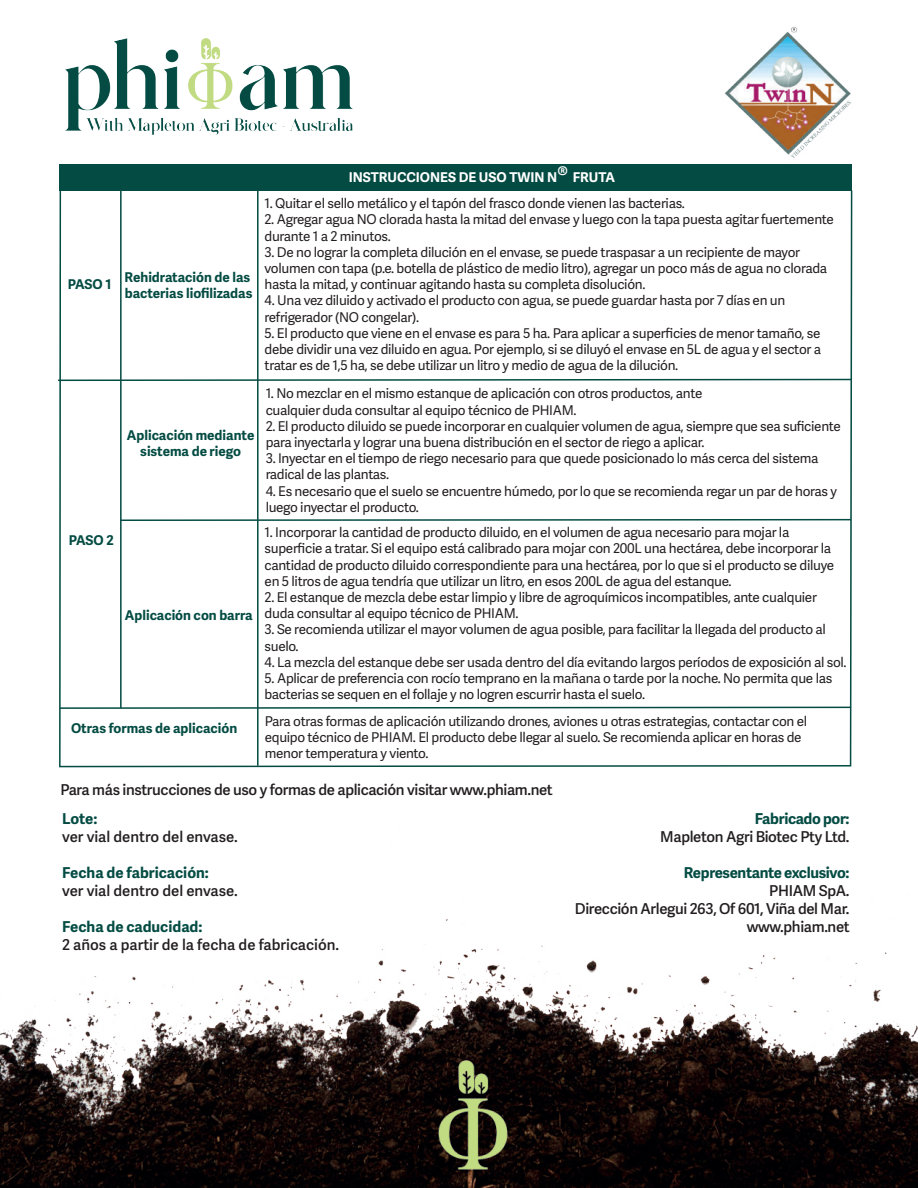
<style>
.page{position:relative;width:918px;height:1188px;background:#fff}
.page>*{position:absolute;margin:0;border:0;box-sizing:border-box;transform-origin:0 0}
.t1{font:600 15px/18px "Adelle Sans Devanagari";letter-spacing:-.025em;color:#231f20;text-align:right}
.t2{font:600 15px "Adelle Sans Devanagari";color:#231f20}
.t3{font:700 15px "Adelle Sans Devanagari";letter-spacing:-.02em;color:#044c43}
.t4{font:700 15px "Adelle Sans Devanagari";color:#044c43}
.t5{font:13.5px/16.2px "Adelle Sans Devanagari";letter-spacing:-.025em;color:#231f20}
.t6{font:700 13.5px/16.2px "Adelle Sans Devanagari";color:#044c43}
.t7{font:700 13.5px "Adelle Sans Devanagari";color:#fff}
.s1{font-size:24px}
</style>
<div class="page">
<img style="left:0;top:919px;width:918px;height:269px">
<div style="left:570px;top:794px;width:292px;height:156px;background:#fff"></div>
<div style="left:52px;top:806px;width:291px;height:170px;background:#fff"></div>
<img style="left:65px;top:38px;width:288px;height:97px">
<img style="left:724px;top:26px;width:127px;height:132px">
<img style="left:433px;top:1056px;width:79px;height:124px">
<div style="left:60px;top:164px;width:792px;height:27px;background:#044c43"></div>
<svg style="left:58px;top:189px;width:795px;height:579px"></svg>
<p class="t6" style="left:68px;top:276px;width:45px">PASO 1</p>
<p class="t6" style="left:125px;top:269px;width:129px">Rehidratación de las bacterias liofilizadas</p>
<p class="t6" style="left:127px;top:427px;width:129px;text-align:center">Aplicación mediante sistema de riego</p>
<p class="t7" style="left:349px;top:170px;width:268px">INSTRUCCIONES DE USO TWIN N<span class="s1">®</span> FRUTA</p>
<p class="t5" style="left:265px;top:196px;width:422px">1. Quitar el sello metálico y el tapón del frasco donde vienen las bacterias.</p>
<p class="t5" style="left:265px;top:212px;width:571px">2. Agregar agua NO clorada hasta la mitad del envase y luego con la tapa puesta agitar fuertemente durante 1 a 2 minutos.</p>
<p class="t5" style="left:265px;top:245px;width:564px">3. De no lograr la completa dilución en el envase, se puede traspasar a un recipiente de mayor volumen con tapa (p.e. botella de plástico de medio litro), agregar un poco más de agua no clorada hasta la mitad, y continuar agitando hasta su completa disolución.</p>
<p class="t5" style="left:265px;top:293px;width:522px">4. Una vez diluido y activado el producto con agua, se puede guardar hasta por 7 días en un refrigerador (NO congelar).</p>
<p class="t5" style="left:265px;top:326px;width:558px;text-align:justify">5. El producto que viene en el envase es para 5 ha. Para aplicar a superficies de menor tamaño, se debe dividir una vez diluido en agua. Por ejemplo, si se diluyó el envase en 5L de agua y el sector a tratar es de 1,5 ha, se debe utilizar un litro y medio de agua de la dilución.</p>
<p class="t5" style="left:266px;top:386px;width:438px">1. No mezclar en el mismo estanque de aplicación con otros productos, ante cualquier duda consultar al equipo técnico de PHIAM.</p>
<p class="t5" style="left:266px;top:419px;width:577px">2. El producto diluido se puede incorporar en cualquier volumen de agua, siempre que sea suficiente para inyectarla y lograr una buena distribución en el sector de riego a aplicar.</p>
<p class="t5" style="left:266px;top:451px;width:554px">3. Inyectar en el tiempo de riego necesario para que quede posicionado lo más cerca del sistema radical de las plantas.</p>
<p class="t5" style="left:266px;top:483px;width:573px">4. Es necesario que el suelo se encuentre húmedo, por lo que se recomienda regar un par de horas y luego inyectar el producto.</p>
<p class="t6" style="left:69px;top:532px;width:47px">PASO 2</p>
<p class="t5" style="left:265px;top:525px;width:571px">1. Incorporar la cantidad de producto diluido, en el volumen de agua necesario para mojar la superficie a tratar. Si el equipo está calibrado para mojar con 200L una hectárea, debe incorporar la cantidad de producto diluido correspondiente para una hectárea, por lo que si el producto se diluye en 5 litros de agua tendría que utilizar un litro, en esos 200L de agua del estanque.</p>
<p class="t5" style="left:265px;top:590px;width:554px">2. El estanque de mezcla debe estar limpio y libre de agroquímicos incompatibles, ante cualquier duda consultar al equipo técnico de PHIAM.</p>
<p class="t5" style="left:265px;top:622px;width:563px">3. Se recomienda utilizar el mayor volumen de agua posible, para facilitar la llegada del producto al suelo.</p>
<p class="t5" style="left:265px;top:655px;width:583px">4. La mezcla del estanque debe ser usada dentro del día evitando largos períodos de exposición al sol.</p>
<p class="t5" style="left:265px;top:671px;width:569px">5. Aplicar de preferencia con rocío temprano en la mañana o tarde por la noche. No permita que las bacterias se sequen en el follaje y no logren escurrir hasta el suelo.</p>
<p class="t6" style="left:125px;top:607px;width:129px">Aplicación con barra</p>
<p class="t6" style="left:71px;top:720px;width:168px">Otras formas de aplicación</p>
<p class="t5" style="left:265px;top:714px;width:544px">Para otras formas de aplicación utilizando drones, aviones u otras estrategias, contactar con el equipo técnico de PHIAM. El producto debe llegar al suelo. Se recomienda aplicar en horas de menor temperatura y viento.</p>
<p class="t1" style="left:60px;top:781px;width:494px">Para más instrucciones de uso y formas de aplicación visitar www.phiam.net</p>
<p class="t3" style="left:62px;top:810px;width:37px">Lote:</p>
<p class="t2" style="left:62px;top:828px;width:177px">ver vial dentro del envase.</p>
<p class="t4" style="left:62px;top:864px;width:148px">Fecha de fabricación:</p>
<p class="t2" style="left:62px;top:882px;width:177px">ver vial dentro del envase.</p>
<p class="t4" style="left:62px;top:918px;width:142px">Fecha de caducidad:</p>
<p class="t2" style="left:62px;top:936px;width:279px">2 años a partir de la fecha de fabricación.</p>
<p class="t3" style="left:755px;top:810px;width:96px">Fabricado por:</p>
<p class="t1" style="left:660px;top:828px;width:191px">Mapleton Agri Biotec Pty Ltd.</p>
<p class="t3" style="left:684px;top:864px;width:167px">Representante exclusivo:</p>
<p class="t1" style="left:575px;top:882px;width:276px">PHIAM SpA.<br>Dirección Arlegui 263, Of 601, Viña del Mar. www.phiam.net</p>
</div>
